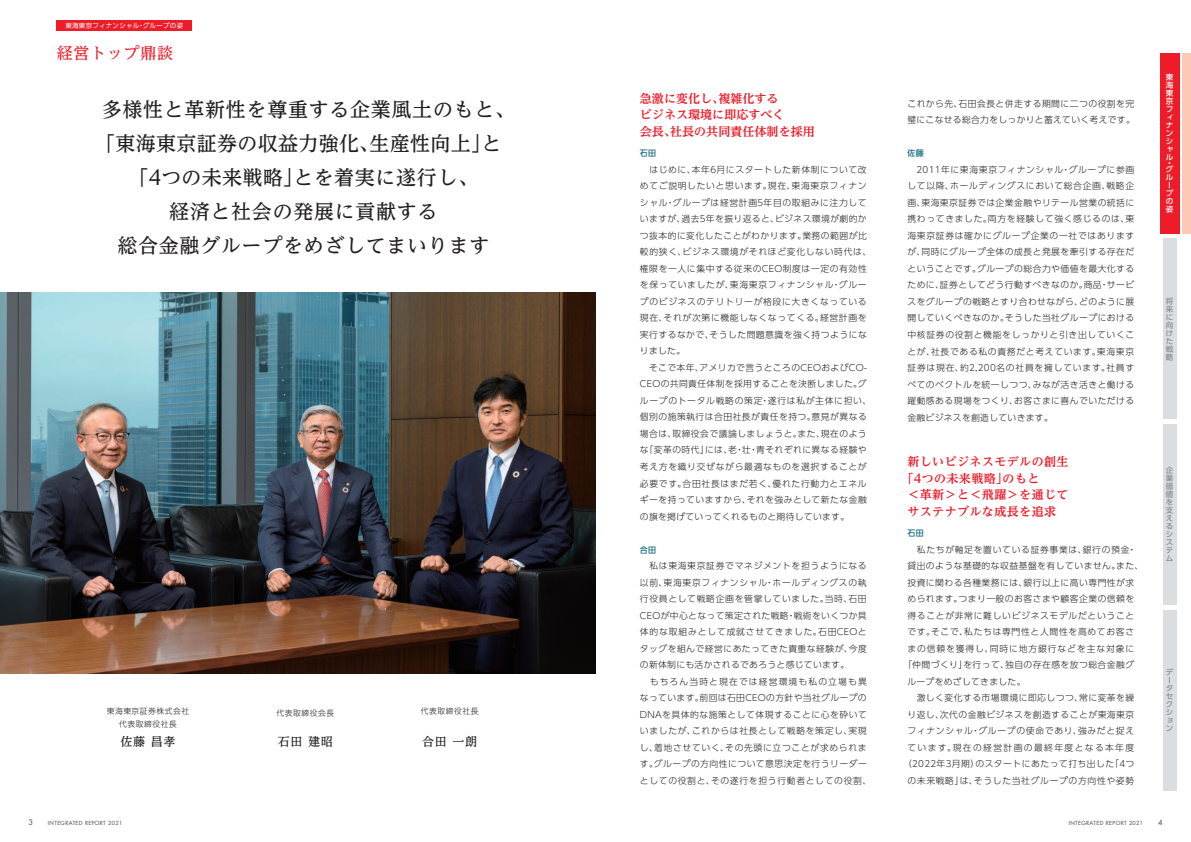
<style>
.page{position:relative;width:1191px;height:842px;background:#fff}
.page>*{position:absolute;margin:0;border:0;box-sizing:border-box;transform-origin:0 0}
.t1{font:500 20px "UD Reimin Pro";letter-spacing:.035em;color:#231f20}
.t2{font:500 20px "UD Reimin Pro";letter-spacing:.015em;color:#231f20}
.t3{font:500 16px "UD Reimin Pro";letter-spacing:.045em;color:#ee1c28}
.t4{font:700 12px "UD Reimin Pro";letter-spacing:.035em;color:#ee1c28}
.t5{font:700 12px/16.5px "UD Reimin Pro";letter-spacing:.005em;color:#ee1c28}
.t6{font:500 12px "UD Reimin Pro";letter-spacing:.065em;color:#231f20}
.t7{font:300 8.8px/16.5px "UD Shin Go Pro";letter-spacing:.055em;color:#231f20}
.t8{font:300 8.8px/16.5px "UD Shin Go Pro";letter-spacing:.075em;color:#231f20}
.t9{font:300 8.8px/16.5px "UD Shin Go Pro";letter-spacing:.035em;color:#231f20}
.t10{font:300 8.8px "UD Shin Go Pro";letter-spacing:.1em;color:#231f20}
.t11{font:300 8.8px "UD Shin Go Pro";letter-spacing:.155em;color:#231f20}
.t12{font:500 8px "UD Shin Go Pro";letter-spacing:.035em;color:#156781}
.t13{font:300 7.8px/13px "UD Shin Go Pro";letter-spacing:.065em;color:#231f20;text-align:center}
.t14{font:500 7.6px/8px "UD Shin Go Pro";color:#fff}
.t15{font:500 7.5px/8px "UD Shin Go Pro";color:#8a8c8f;text-align:justify}
.t16{font:500 7.5px "Futura Std";color:#57585a}
.t17{font:6.5px "UD Shin Go Pro";letter-spacing:.035em;color:#fff}
.t18{font:500 5.5px "Futura Std";letter-spacing:.08em;color:#57585a}
</style>
<div class="page">
<img style="left:0;top:292px;width:595px;height:381px">
<div style="left:1182px;top:53px;width:9px;height:180px;background:#fbc9b5"></div>
<div style="left:1159px;top:53px;width:20px;height:180px;background:#ee1c28"></div>
<div style="left:1163px;top:610px;width:13px;height:180px;background:#dcdddf"></div>
<div style="left:1163px;top:424px;width:13px;height:181px;background:#dcdddf"></div>
<div style="left:1163px;top:239px;width:13px;height:180px;background:#dcdddf"></div>
<div style="left:57px;top:20px;width:135px;height:11px;background:#ee1c28"></div>
<p class="t17" style="left:65px;top:21px;width:119px">東海東京フィナンシャル・グループの姿</p>
<h2 class="t3" style="left:57px;top:40px;width:118px">経営トップ鼎談</h2>
<h1 class="t1" style="left:102px;top:93px;width:415px">多様性と革新性を尊重する企業風土のもと、</h1>
<h1 class="t2" style="left:95px;top:127px;width:407px">「東海東京証券の収益力強化、生産性向上」と</h1>
<h1 class="t2" style="left:128px;top:161px;width:351px">「4つの未来戦略」とを着実に遂行し、</h1>
<h1 class="t1" style="left:169px;top:195px;width:270px">経済と社会の発展に貢献する</h1>
<h1 class="t1" style="left:117px;top:229px;width:373px">総合金融グループをめざしてまいります</h1>
<p class="t13" style="left:107px;top:704px;width:84px">東海東京証券株式会社代表取締役社長</p>
<h3 class="t6" style="left:120px;top:731px;width:57px">佐藤 昌孝</h3>
<p class="t16" style="left:29px;top:817px;width:6px">3</p>
<p class="t18" style="left:48px;top:819px;width:76px">INTEGRATED REPORT 2021</p>
<p class="t13" style="left:276px;top:706px;width:59px">代表取締役会長</p>
<h3 class="t6" style="left:278px;top:731px;width:57px">石田 建昭</h3>
<p class="t13" style="left:421px;top:704px;width:59px">代表取締役社長</p>
<h3 class="t6" style="left:422px;top:731px;width:57px">合田 一朗</h3>
<h3 class="t5" style="left:640px;top:90px;width:176px">急激に変化し、複雑化する<br>ビジネス環境に即応すべく<br>会長、社長の共同責任体制を採用</h3>
<p class="t12" style="left:640px;top:147px;width:18px">石田</p>
<p class="t7" style="left:640px;top:161px;width:233px">　はじめに、本年6月にスタートした新体制について改めてご説明したいと思います。現在、東海東京フィナンシャル・グループは経営計画5年目の取組みに注力していますが、過去5年を振り返ると、ビジネス環境が劇的かつ抜本的に変化したことがわかります。業務の範囲が比較的狭く、ビジネス環境がそれほど変化しない時代は、権限を一人に集中する従来のCEO制度は一定の有効性を保っていましたが、東海東京フィナンシャル・グループのビジネスのテリトリーが格段に大きくなっている現在、それが次第に機能しなくなってくる。経営計画を実行するなかで、そうした問題意識を強く持つようになりました。<br>　そこで本年、アメリカで言うところのCEOおよびCO-<br>CEOの共同責任体制を採用することを決断しました。グループのトータル戦略の策定・遂行は私が主体に担い、個別の施策執行は合田社長が責任を持つ。意見が異なる場合は、取締役会で議論しましょうと。また、現在のような「変革の時代」には、老・壮・青それぞれに異なる経験や考え方を織り交ぜながら最適なものを選択することが必要です。合田社長はまだ若く、優れた行動力とエネルギーを持っていますから、それを強みとして新たな金融の旗を掲げていってくれるものと期待しています。</p>
<p class="t12" style="left:640px;top:543px;width:18px">合田</p>
<p class="t8" style="left:640px;top:557px;width:233px">　私は東海東京証券でマネジメントを担うようになる以前、東海東京フィナンシャル・ホールディングスの執行役員として戦略企画を管掌していました。当時、石田<br>CEOが中心となって策定された戦略・戦術をいくつか具体的な取組みとして成就させてきました。石田CEOとタッグを組んで経営にあたってきた貴重な経験が、今度の新体制にも活かされるであろうと感じています。<br>　もちろん当時と現在では経営環境も私の立場も異なっています。前回は石田CEOの方針や当社グループの<br>DNAを具体的な施策として体現することに心を砕いていましたが、これからは社長として戦略を策定し、実現し、着地させていく、その先頭に立つことが求められます。グループの方向性について意思決定を行うリーダーとしての役割と、その遂行を担う行動者としての役割、</p>
<p class="t9" style="left:907px;top:95px;width:229px">これから先、石田会長と併走する期間に二つの役割を完璧にこなせる総合力をしっかりと蓄えていく考えです。</p>
<p class="t12" style="left:907px;top:147px;width:18px">佐藤</p>
<p class="t7" style="left:907px;top:161px;width:228px;text-align:justify">　2011年に東海東京フィナンシャル・グループに参画して以降、ホールディングスにおいて総合企画、戦略企画、東海東京証券では企業金融やリテール営業の統括に携わってきました。両方を経験して強く感じるのは、東海東京証券は確かにグループ企業の一社ではありますが、同時にグループ全体の成長と発展を牽引する存在だということです。グループの総合力や価値を最大化するために、証券としてどう行動すべきなのか。商品・サービスをグループの戦略とすり合わせながら、どのように展開していくべきなのか。そうした当社グループにおける中核証券の役割と機能をしっかりと引き出していくことが、社長である私の責務だと考えています。東海東京証券は現在、約2,200名の社員を擁しています。社員すべてのベクトルを統一しつつ、みなが活き活きと働ける躍動感ある現場をつくり、お客さまに喜んでいただける金融ビジネスを創造していきます。</p>
<h3 class="t4" style="left:907px;top:452px;width:163px">新しいビジネスモデルの創生</h3>
<h3 class="t4" style="left:901px;top:468px;width:140px">「4つの未来戦略」のもと</h3>
<h3 class="t4" style="left:907px;top:485px;width:163px">＜革新＞と＜飛躍＞を通じて</h3>
<h3 class="t4" style="left:907px;top:501px;width:150px">サステナブルな成長を追求</h3>
<p class="t12" style="left:907px;top:526px;width:18px">石田</p>
<p class="t8" style="left:907px;top:541px;width:230px">　私たちが軸足を置いている証券事業は、銀行の預金・</p>
<p class="t7" style="left:907px;top:557px;width:237px">貸出のような基礎的な収益基盤を有していません。また、</p>
<p class="t7" style="left:907px;top:574px;width:228px">投資に関わる各種業務には、銀行以上に高い専門性が求</p>
<p class="t7" style="left:907px;top:590px;width:228px">められます。つまり一般のお客さまや顧客企業の信頼を</p>
<p class="t8" style="left:907px;top:607px;width:228px">得ることが非常に難しいビジネスモデルだということ</p>
<p class="t8" style="left:907px;top:623px;width:228px">です。そこで、私たちは専門性と人間性を高めてお客さ</p>
<p class="t10" style="left:907px;top:641px;width:228px">まの信頼を獲得し、同時に地方銀行などを主な対象に</p>
<p class="t7" style="left:903px;top:656px;width:233px">「仲間づくり」を行って、独自の存在感を放つ総合金融グ</p>
<p class="t9" style="left:907px;top:673px;width:120px">ループをめざしてきました。</p>
<p class="t7" style="left:907px;top:689px;width:228px">　激しく変化する市場環境に即応しつつ、常に変革を繰</p>
<p class="t7" style="left:907px;top:706px;width:228px">り返し、次代の金融ビジネスを創造することが東海東京</p>
<p class="t8" style="left:907px;top:722px;width:228px">フィナンシャル・グループの使命であり、強みだと捉え</p>
<p class="t11" style="left:907px;top:740px;width:228px">ています。現在の経営計画の最終年度となる本年度</p>
<p class="t7" style="left:903px;top:755px;width:233px">（2022年3月期）のスタートにあたって打ち出した「4つ</p>
<p class="t8" style="left:907px;top:772px;width:228px">の未来戦略」は、そうした当社グループの方向性や姿勢</p>
<p class="t14" style="left:1165px;top:73px;width:9px;text-align:justify">東海東京フィナンシャル</p>
<p class="t14" style="left:1165px;top:160px;width:9px;line-height:6.1px">・グ</p>
<p class="t14" style="left:1165px;top:173px;width:9px">ループの姿</p>
<p class="t15" style="left:1166px;top:297px;width:9px">将来に向けた戦略</p>
<p class="t15" style="left:1166px;top:466px;width:9px">企業価値を支えるシステム</p>
<p class="t15" style="left:1166px;top:668px;width:9px;text-align:left">データセクション</p>
<p class="t18" style="left:1068px;top:819px;width:76px">INTEGRATED REPORT 2021</p>
<p class="t16" style="left:1158px;top:817px;width:6px">4</p>
</div>
